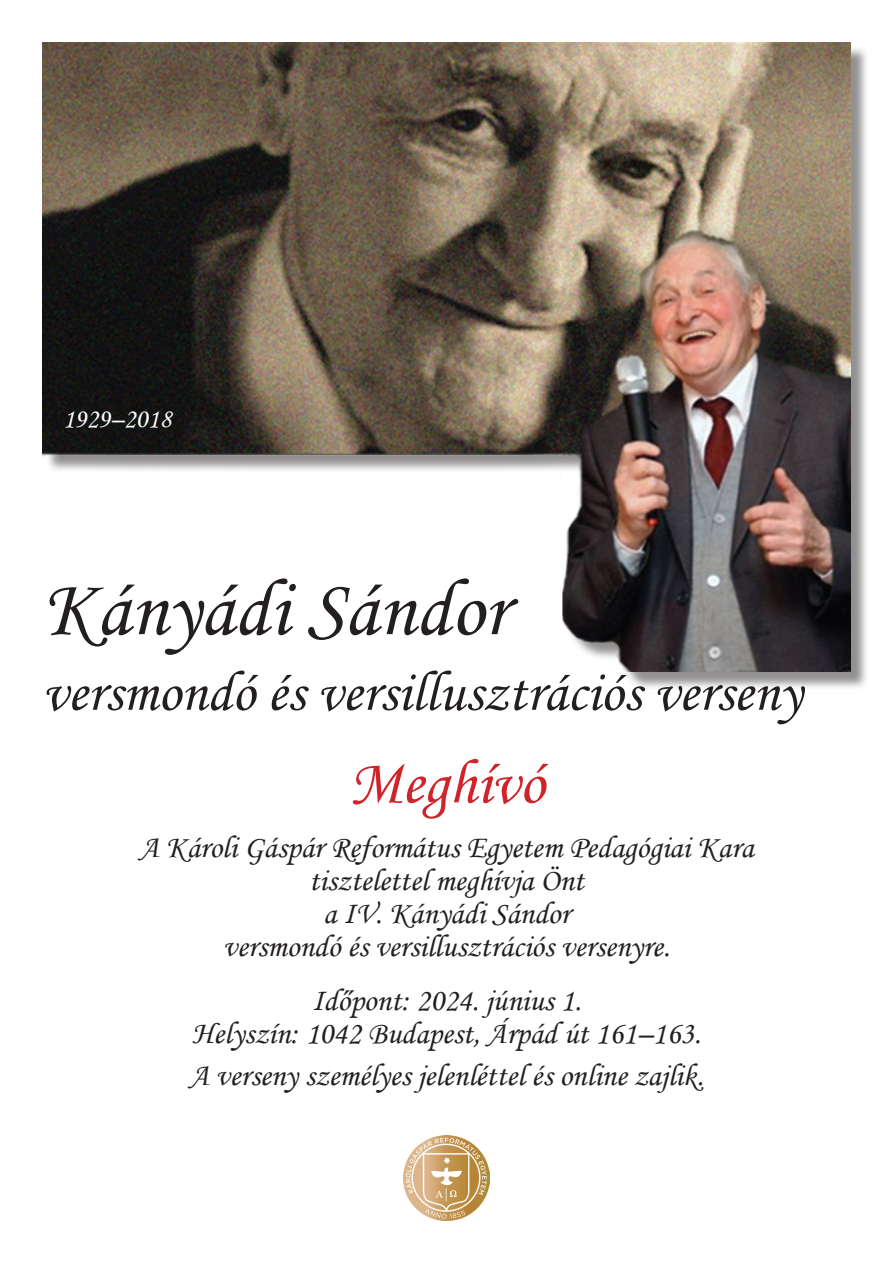
<style>
.page{position:relative;width:893px;height:1263px;background:#fff}
.page>*{position:absolute;margin:0;border:0;box-sizing:border-box;transform-origin:0 0}
.t1{font:81px "Monotype Corsiva";color:#231f20}
.t2{font:63px "Monotype Corsiva";color:#d1232a}
.t3{font:57px "Monotype Corsiva";color:#231f20}
.t4{font:31.5px/33px "Monotype Corsiva";color:#231f20;text-align:center}
.t5{font:27px "Monotype Corsiva";color:#fff}
</style>
<div class="page">
<div style="left:45px;top:45px;width:824px;height:645px;background:#231f20;opacity:.5"></div>
<img style="left:43px;top:43px;width:807px;height:628px">
<img style="left:404px;top:1135px;width:85px;height:85px">
<p class="t5" style="left:63px;top:402px;width:110px">1929–2018</p>
<h1 class="t1" style="left:43px;top:560px;width:466px">Kányádi Sándor</h1>
<h3 class="t3" style="left:43px;top:658px;width:761px">versmondó és versillusztrációs verseny</h3>
<h2 class="t2" style="left:349px;top:745px;width:197px">Meghívó</h2>
<p class="t4" style="left:139px;top:830px;width:616px">A Károli Gáspár Református Egyetem Pedagógiai Kara tisztelettel meghívja Önt<br>a IV. Kányádi Sándor<br>versmondó és versillusztrációs versenyre.</p>
<p class="t4" style="left:192px;top:984px;width:511px">Időpont: 2024. június 1.<br>Helyszín: 1042 Budapest, Árpád út 161–163.</p>
<p class="t4" style="left:190px;top:1058px;width:516px">A verseny személyes jelenléttel és online zajlik.</p>
</div>
